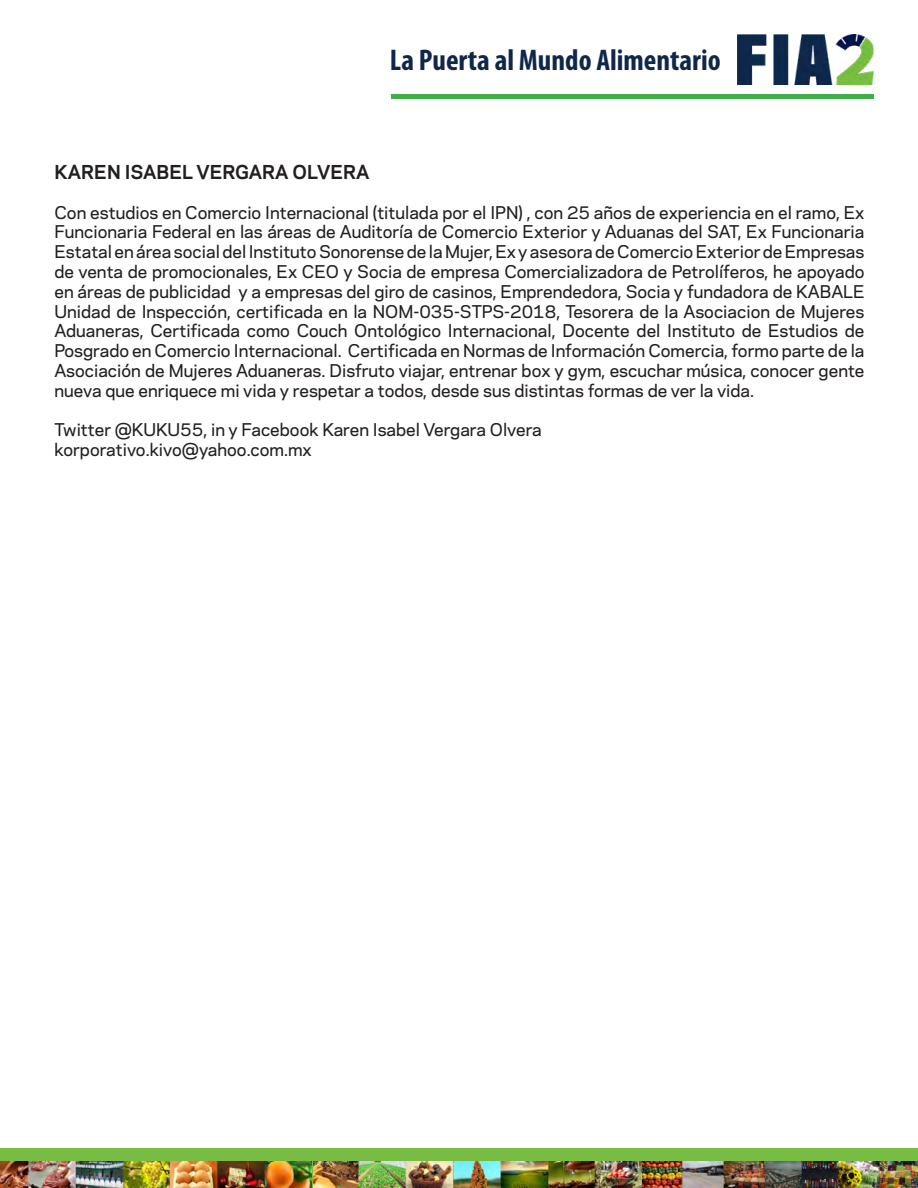
<style>
.page{position:relative;width:918px;height:1188px;background:#fff}
.page>*{position:absolute;margin:0;border:0;box-sizing:border-box;transform-origin:0 0}
.t1{font:700 condensed 30px "Myriad Pro";color:#0f284a}
.t2{font:700 18px "Galaxie Polaris";color:#231f20}
.t3{font:500 16.5px/19.8px "Galaxie Polaris";color:#231f20;text-align:justify}
</style>
<div class="page">
<img style="left:738px;top:34px;width:136px;height:50px">
<div style="left:0;top:1149px;width:918px;height:39px;background:#79bc43"></div>
<img style="left:0;top:1162px;width:918px;height:26px">
<div style="left:391px;top:94px;width:483px;height:5px;background:#41ad49"></div>
<h1 class="t1" style="left:390px;top:42px;width:332px">La Puerta al Mundo Alimentario</h1>
<p class="t2" style="left:54px;top:159px;width:316px">KAREN ISABEL VERGARA OLVERA</p>
<p class="t3" style="left:54px;top:201px;width:812px">Con estudios en Comercio Internacional (titulada por el IPN) , con 25 años de experiencia en el ramo, Ex Funcionaria Federal en las áreas de Auditoría de Comercio Exterior y Aduanas del SAT, Ex Funcionaria Estatal en área social del Instituto Sonorense de la Mujer, Ex y asesora de Comercio Exterior de Empresas de venta de promocionales, Ex CEO y Socia de empresa Comercializadora de Petrolíferos, he apoyado en áreas de publicidad y a empresas del giro de casinos, Emprendedora, Socia y fundadora de KABALE Unidad de Inspección, certificada en la NOM-035-STPS-2018, Tesorera de la Asociacion de Mujeres Aduaneras, Certificada como Couch Ontológico Internacional, Docente del Instituto de Estudios de Posgrado en Comercio Internacional. Certificada en Normas de Información Comercia, formo parte de la Asociación de Mujeres Aduaneras. Disfruto viajar, entrenar box y gym, escuchar música, conocer gente nueva que enriquece mi vida y respetar a todos, desde sus distintas formas de ver la vida.</p>
<p class="t3" style="left:54px;top:419px;width:489px">Twitter @KUKU55, in y Facebook Karen Isabel Vergara Olvera korporativo.kivo@yahoo.com.mx</p>
</div>
